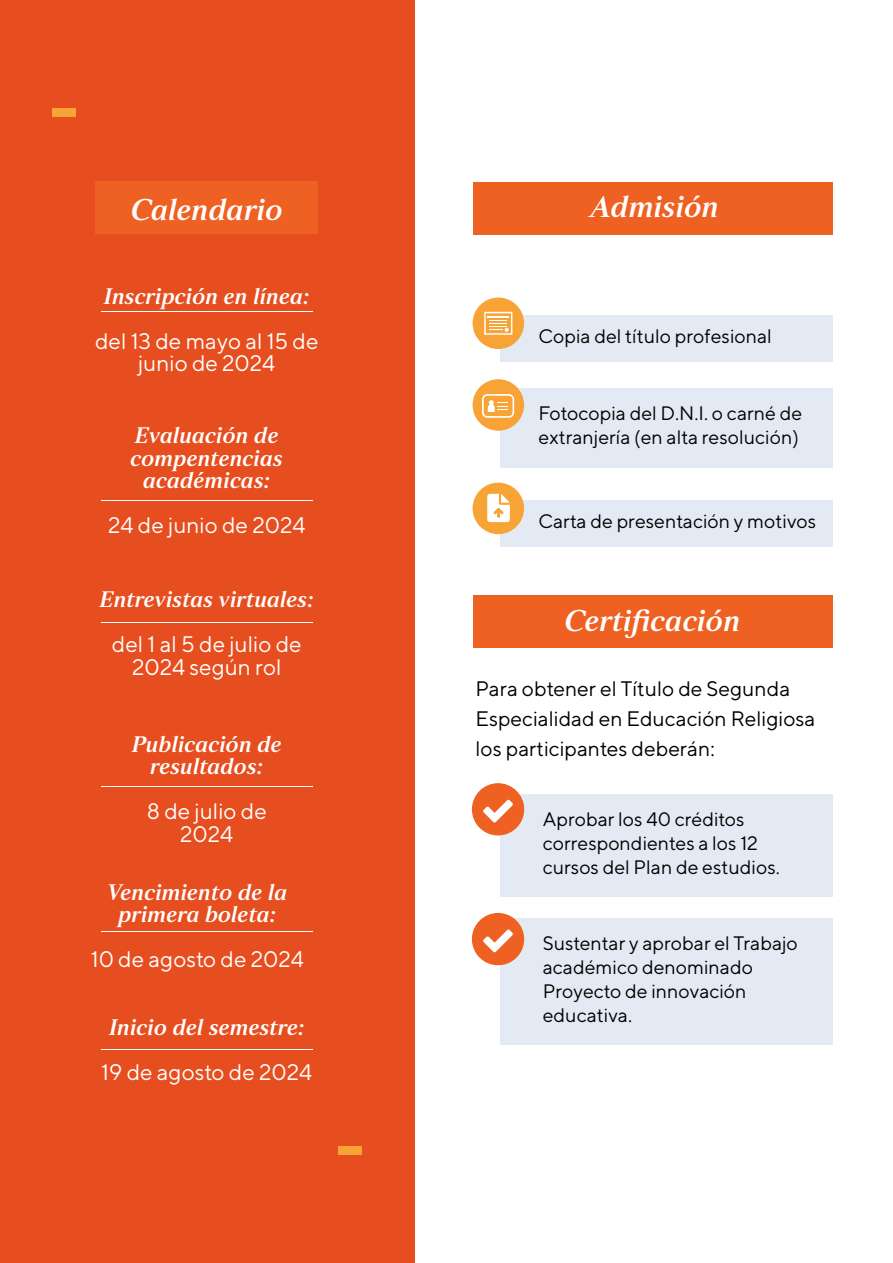
<style>
.page{position:relative;width:893px;height:1263px;background:#fff}
.page>*{position:absolute;margin:0;border:0;box-sizing:border-box;transform-origin:0 0}
.t1{font:30px "Strato Pro Demi Bold It";color:#fff}
.t2{font:22.5px/22.5px "Strato Pro Demi Bold It";color:#fff;text-align:center}
.t3{font:22.5px/22.5px "TT Norms";color:#fff;text-align:center}
.t4{font:21px/30px "TT Norms";color:#000}
.t5{font:19.5px/24px "TT Norms";color:#000}
</style>
<div class="page">
<div style="left:0;top:0;width:415px;height:1263px;background:#e74e1f"></div>
<div style="left:501px;top:315px;width:332px;height:46px;background:#e3eaf3"></div>
<div style="left:473px;top:182px;width:360px;height:53px;background:#ee6122"></div>
<div style="left:473px;top:595px;width:360px;height:53px;background:#ee6122"></div>
<div style="left:473px;top:298px;width:51px;height:51px;background:#f8a335;border-radius:50%"></div>
<svg style="left:484px;top:312px;width:28px;height:23px"></svg>
<div style="left:501px;top:500px;width:332px;height:46px;background:#e3eaf3"></div>
<div style="left:473px;top:483px;width:51px;height:51px;background:#f8a335;border-radius:50%"></div>
<div style="left:501px;top:389px;width:332px;height:79px;background:#e3eaf3"></div>
<div style="left:473px;top:379px;width:51px;height:52px;background:#f8a335;border-radius:50%"></div>
<div style="left:501px;top:794px;width:332px;height:102px;background:#e3eaf3"></div>
<div style="left:472px;top:783px;width:52px;height:52px;background:#ee6122;border-radius:50%"></div>
<svg style="left:483px;top:799px;width:30px;height:23px"></svg>
<div style="left:501px;top:918px;width:332px;height:127px;background:#e3eaf3"></div>
<div style="left:472px;top:913px;width:52px;height:52px;background:#ee6122;border-radius:50%"></div>
<svg style="left:483px;top:929px;width:30px;height:23px"></svg>
<div style="left:53px;top:108px;width:23px;height:9px;background:#f8a335"></div>
<div style="left:339px;top:1146px;width:23px;height:9px;background:#f8a335"></div>
<hr style="left:101px;top:311px;width:212px;height:1px;background:#fff">
<hr style="left:101px;top:931px;width:212px;height:1px;background:#fff">
<hr style="left:101px;top:786px;width:212px;height:1px;background:#fff">
<hr style="left:101px;top:1049px;width:212px;height:1px;background:#fff">
<hr style="left:101px;top:500px;width:212px;height:1px;background:#fff">
<hr style="left:101px;top:622px;width:212px;height:1px;background:#fff">
<div style="left:96px;top:181px;width:222px;height:53px;background:#ee6122"></div>
<svg style="left:482px;top:394px;width:32px;height:24px"></svg>
<svg style="left:487px;top:494px;width:23px;height:28px"></svg>
<h1 class="t1" style="left:131px;top:191px;width:154px">Calendario</h1>
<p class="t2" style="left:104px;top:284px;width:207px">Inscripción en línea:</p>
<p class="t3" style="left:95px;top:329px;width:225px">del 13 de mayo al 15 de junio de 2024</p>
<p class="t2" style="left:131px;top:424px;width:154px">Evaluación de compentencias académicas:</p>
<p class="t3" style="left:108px;top:514px;width:199px">24 de junio de 2024</p>
<p class="t2" style="left:100px;top:588px;width:216px">Entrevistas virtuales:</p>
<p class="t3" style="left:112px;top:633px;width:191px">del 1 al 5 de julio de<br>2024 según rol</p>
<p class="t2" style="left:132px;top:732px;width:152px">Publicación de resultados:</p>
<p class="t3" style="left:147px;top:799px;width:122px">8 de julio de<br>2024</p>
<p class="t2" style="left:107px;top:880px;width:182px">Vencimiento de la primera boleta:</p>
<p class="t3" style="left:91px;top:947px;width:215px">10 de agosto de 2024</p>
<p class="t2" style="left:109px;top:1016px;width:197px">Inicio del semestre:</p>
<p class="t3" style="left:101px;top:1060px;width:213px">19 de agosto de 2024</p>
<h1 class="t1" style="left:590px;top:188px;width:130px">Admisión</h1>
<p class="t5" style="left:538px;top:324px;width:235px">Copia del título profesional</p>
<p class="t5" style="left:538px;top:401px;width:265px;line-height:23.4px">Fotocopia del D.N.I. o carné de extranjería (en alta resolución)</p>
<p class="t5" style="left:538px;top:509px;width:279px">Carta de presentación y motivos</p>
<h1 class="t1" style="left:564px;top:601px;width:177px">Certificación</h1>
<p class="t4" style="left:476px;top:673px;width:341px">Para obtener el Título de Segunda<br>Especialidad en Educación Religiosa los participantes deberán:</p>
<p class="t5" style="left:543px;top:806px;width:239px">Aprobar los 40 créditos correspondientes a los 12 cursos del Plan de estudios.</p>
<p class="t5" style="left:543px;top:931px;width:257px">Sustentar y aprobar el Trabajo académico denominado<br>Proyecto de innovación educativa.</p>
</div>
